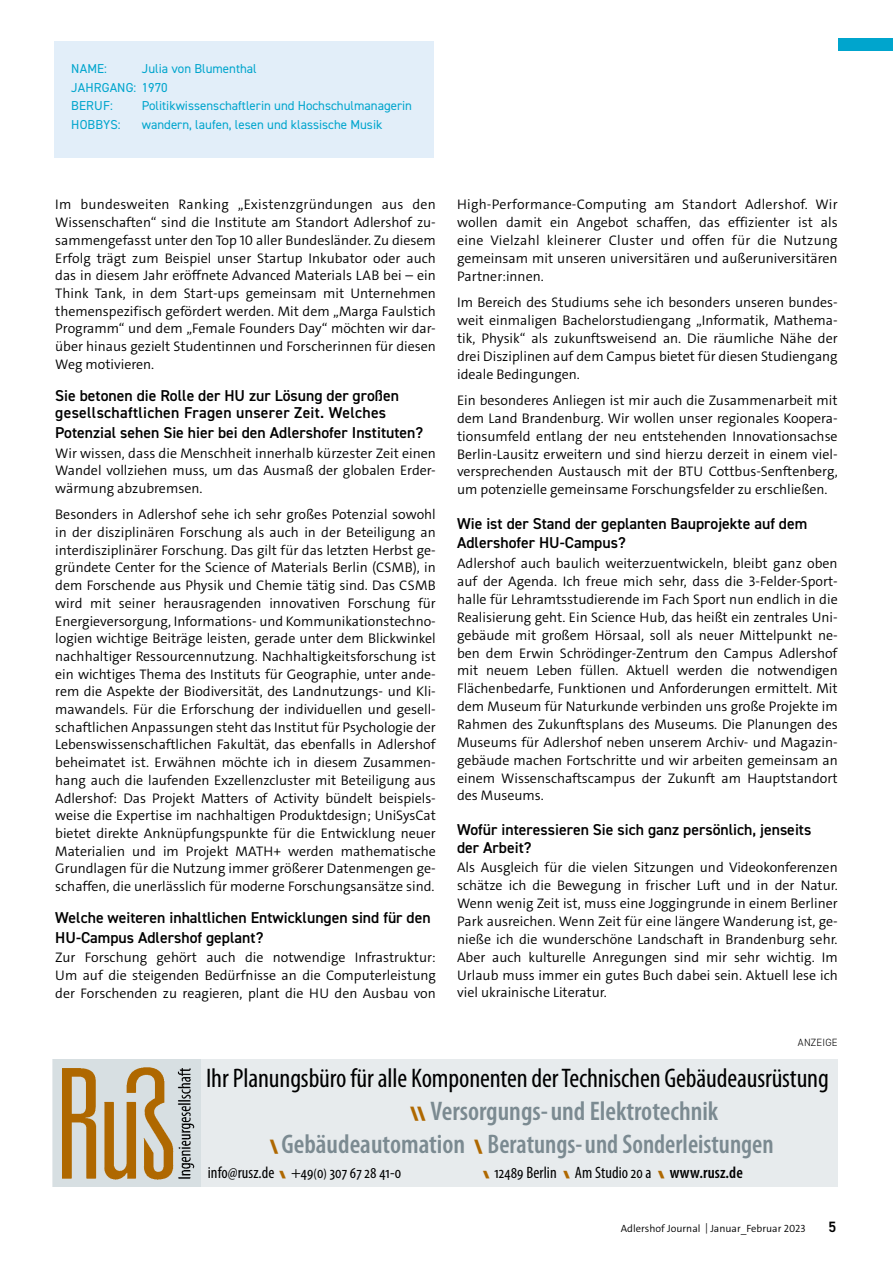
<style>
.page{position:relative;width:893px;height:1263px;background:#fff}
.page>*{position:absolute;margin:0;border:0;box-sizing:border-box;transform-origin:0 0}
.t1{font:600 condensed 27px "Myriad Pro";color:#7b8a91}
.t2{font:condensed 27px "Myriad Pro";letter-spacing:-.005em;color:#000}
.t3{font:condensed 16.5px "Myriad Pro";letter-spacing:.005em;color:#000}
.t4{font:600 15.75px/17.5px "DIN2014";color:#000}
.t5{font:600 15px "DIN2014";color:#000}
.t6{font:300 13.95px/17.7px "The Sans";color:#000;text-align:justify}
.t7{font:12.9px/18.8px "DIN2014";color:#00a5cd}
.t8{font:300 10.5px "The Sans";color:#000}
.t9{font:300 10.5px "DIN2014";letter-spacing:.02em;color:#000}
.s1{font-weight:900;font-stretch:normal;font-size:19.5px;color:#af6800}
.s2{font-weight:900;font-style:italic;font-stretch:normal;font-size:10.5px;color:#af6800}
.s3{font-size:13.5px}
.s4{font-weight:600}
</style>
<div class="page">
<div style="left:53px;top:1059px;width:785px;height:128px;background:#e7ebed"></div>
<div style="left:53px;top:1059px;width:148px;height:128px;background:#d7dfe2"></div>
<img style="left:62px;top:1067px;width:133px;height:113px">
<div style="left:54px;top:41px;width:380px;height:116px;background:#e2eef9"></div>
<div style="left:839px;top:38px;width:54px;height:12px;background:#00a5cd"></div>
<p class="t7" style="left:71px;top:59px;width:187px;text-indent:70px">Julia von Blumenthal<br>JAHRGANG: 1970<br>BERUF:</p>
<p class="t7" style="left:71px;top:59px;width:37px">NAME:</p>
<p class="t7" style="left:142px;top:96px;width:272px">Politikwissenschaftlerin und Hochschulmanagerin</p>
<p class="t7" style="left:71px;top:115px;width:51px">HOBBYS:</p>
<p class="t7" style="left:142px;top:115px;width:242px">wandern, laufen, lesen und klassische Musik</p>
<p class="t6" style="left:55px;top:196px;width:382px">Im bundesweiten Ranking „Existenzgründungen aus den Wissenschaften“ sind die Institute am Standort Adlershof zu&shy;sammengefasst unter den Top 10 aller Bundesländer. Zu diesem Erfolg trägt zum Beispiel unser Startup Inkubator oder auch das in diesem Jahr eröffnete Advanced Materials LAB bei – ein Think Tank, in dem Start-ups gemeinsam mit Unternehmen themenspezifisch gefördert werden. Mit dem „Marga Faulstich Programm“ und dem „Female Founders Day“ möchten wir dar&shy;über hinaus gezielt Studentinnen und Forscherinnen für diesen Weg motivieren.</p>
<p class="t4" style="left:55px;top:386px;width:345px">Sie betonen die Rolle der HU zur Lösung der großen gesellschaftlichen Fragen unserer Zeit. Welches</p>
<p class="t4" style="left:55px;top:423px;width:369px">Potenzial sehen Sie hier bei den Adlershofer Instituten?</p>
<p class="t6" style="left:55px;top:444px;width:382px">Wir wissen, dass die Menschheit innerhalb kürzester Zeit einen Wandel vollziehen muss, um das Ausmaß der globalen Erder&shy;wärmung abzubremsen.</p>
<p class="t6" style="left:55px;top:506px;width:382px">Besonders in Adlershof sehe ich sehr großes Potenzial sowohl in der disziplinären Forschung als auch in der Beteiligung an interdisziplinärer Forschung. Das gilt für das letzten Herbst ge&shy;gründete Center for the Science of Materials Berlin (CSMB), in dem Forschende aus Physik und Chemie tätig sind. Das CSMB wird mit seiner herausragenden innovativen Forschung für Energieversorgung, Informations- und Kommunikationstechno&shy;logien wichtige Beiträge leisten, gerade unter dem Blickwinkel nachhaltiger Ressourcennutzung. Nachhaltigkeitsforschung ist ein wichtiges Thema des Instituts für Geographie, unter ande&shy;rem die Aspekte der Biodiversität, des Landnutzungs- und Kli&shy;mawandels. Für die Erforschung der individuellen und gesell&shy;schaftlichen Anpassungen steht das Institut für Psychologie der Lebenswissenschaftlichen Fakultät, das ebenfalls in Adlershof beheimatet ist. Erwähnen möchte ich in diesem Zusammen&shy;hang auch die laufenden Exzellenzcluster mit Beteiligung aus Adlershof: Das Projekt Matters of Activity bündelt beispiels&shy;weise die Expertise im nachhaltigen Produktdesign; UniSysCat bietet direkte Anknüpfungspunkte für die Entwicklung neuer Materialien und im Projekt MATH+ werden mathematische Grundlagen für die Nutzung immer größerer Datenmengen ge&shy;schaffen, die unerlässlich für moderne Forschungsansätze sind.</p>
<p class="t4" style="left:55px;top:907px;width:377px;line-height:19.5px">Welche weiteren inhaltlichen Entwicklungen sind für den<br>HU-Campus Adlershof geplant?</p>
<p class="t6" style="left:55px;top:949px;width:382px">Zur Forschung gehört auch die notwendige Infrastruktur:<br>Um auf die steigenden Bedürfnisse an die Computerleistung der Forschenden zu reagieren, plant die HU den Ausbau von</p>
<p class="t6" style="left:457px;top:196px;width:382px">High-Performance-Computing am Standort Adlershof. Wir wollen damit ein Angebot schaffen, das effizienter ist als eine Vielzahl kleinerer Cluster und offen für die Nutzung gemeinsam mit unseren universitären und außeruniversitären Partner:innen.</p>
<p class="t6" style="left:457px;top:294px;width:382px">Im Bereich des Studiums sehe ich besonders unseren bundes&shy;weit einmaligen Bachelorstudiengang „Informatik, Mathema&shy;tik, Physik“ als zukunftsweisend an. Die räumliche Nähe der drei Disziplinen auf dem Campus bietet für diesen Studiengang ideale Bedingungen.</p>
<p class="t6" style="left:457px;top:391px;width:382px">Ein besonderes Anliegen ist mir auch die Zusammenarbeit mit dem Land Brandenburg. Wir wollen unser regionales Koopera&shy;tionsumfeld entlang der neu entstehenden Innovationsachse Berlin-Lausitz erweitern und sind hierzu derzeit in einem viel&shy;versprechenden Austausch mit der BTU Cottbus-Senftenberg, um potenzielle gemeinsame Forschungsfelder zu erschließen.</p>
<p class="t4" style="left:457px;top:513px;width:352px;line-height:19.5px">Wie ist der Stand der geplanten Bauprojekte auf dem<br>Adlershofer HU-Campus?</p>
<p class="t6" style="left:457px;top:555px;width:382px">Adlershof auch baulich weiterzuentwickeln, bleibt ganz oben auf der Agenda. Ich freue mich sehr, dass die 3-Felder-Sport&shy;halle für Lehramtsstudierende im Fach Sport nun endlich in die Realisierung geht. Ein Science Hub, das heißt ein zentrales Uni&shy;gebäude mit großem Hörsaal, soll als neuer Mittelpunkt ne&shy;ben dem Erwin Schrödinger-Zentrum den Campus Adlershof mit neuem Leben füllen. Aktuell werden die notwendigen Flächenbedarfe, Funktionen und Anforderungen ermittelt. Mit dem Museum für Naturkunde verbinden uns große Projekte im Rahmen des Zukunftsplans des Museums. Die Planungen des Museums für Adlershof neben unserem Archiv- und Magazin&shy;gebäude machen Fortschritte und wir arbeiten gemeinsam an einem Wissenschaftscampus der Zukunft am Hauptstandort des Museums.</p>
<p class="t4" style="left:457px;top:820px;width:356px">Wofür interessieren Sie sich ganz persönlich, jenseits der Arbeit?</p>
<p class="t6" style="left:457px;top:859px;width:382px">Als Ausgleich für die vielen Sitzungen und Videokonferenzen schätze ich die Bewegung in frischer Luft und in der Natur.<br>Wenn wenig Zeit ist, muss eine Joggingrunde in einem Berliner Park ausreichen. Wenn Zeit für eine längere Wanderung ist, ge&shy;nieße ich die wunderschöne Landschaft in Brandenburg sehr.<br>Aber auch kulturelle Anregungen sind mir sehr wichtig. Im Urlaub muss immer ein gutes Buch dabei sein. Aktuell lese ich viel ukrainische Literatur.</p>
<p class="t9" style="left:798px;top:1036px;width:41px">ANZEIGE</p>
<h1 class="t2" style="left:206px;top:1062px;width:624px">Ihr Planungsbüro für alle Komponenten der Technischen Gebäudeausrüstung</h1>
<h1 class="t1" style="left:410px;top:1096px;width:310px"><span class="s1">\\</span> Versorgungs- und Elektrotechnik</h1>
<h1 class="t1" style="left:270px;top:1129px;width:506px"><span class="s1">\</span>Gebäudeautomation <span class="s1">\</span> Beratungs- und Sonderleistungen</h1>
<p class="t3" style="left:208px;top:1163px;width:195px">info@rusz.de <span class="s2">\</span>+49<span class="s3">(</span>0<span class="s3">)</span> 307 67 28 41-0</p>
<p class="t3" style="left:481px;top:1163px;width:264px"><span class="s2">\</span>12489 Berlin <span class="s2">\</span>Am Studio 20 a <span class="s2">\</span><span class="s4">www.rusz.de</span></p>
<p class="t8" style="left:621px;top:1222px;width:186px">Adlershof Journal | Januar_Februar 2023</p>
<p class="t5" style="left:828px;top:1217px;width:9px">5</p>
</div>
